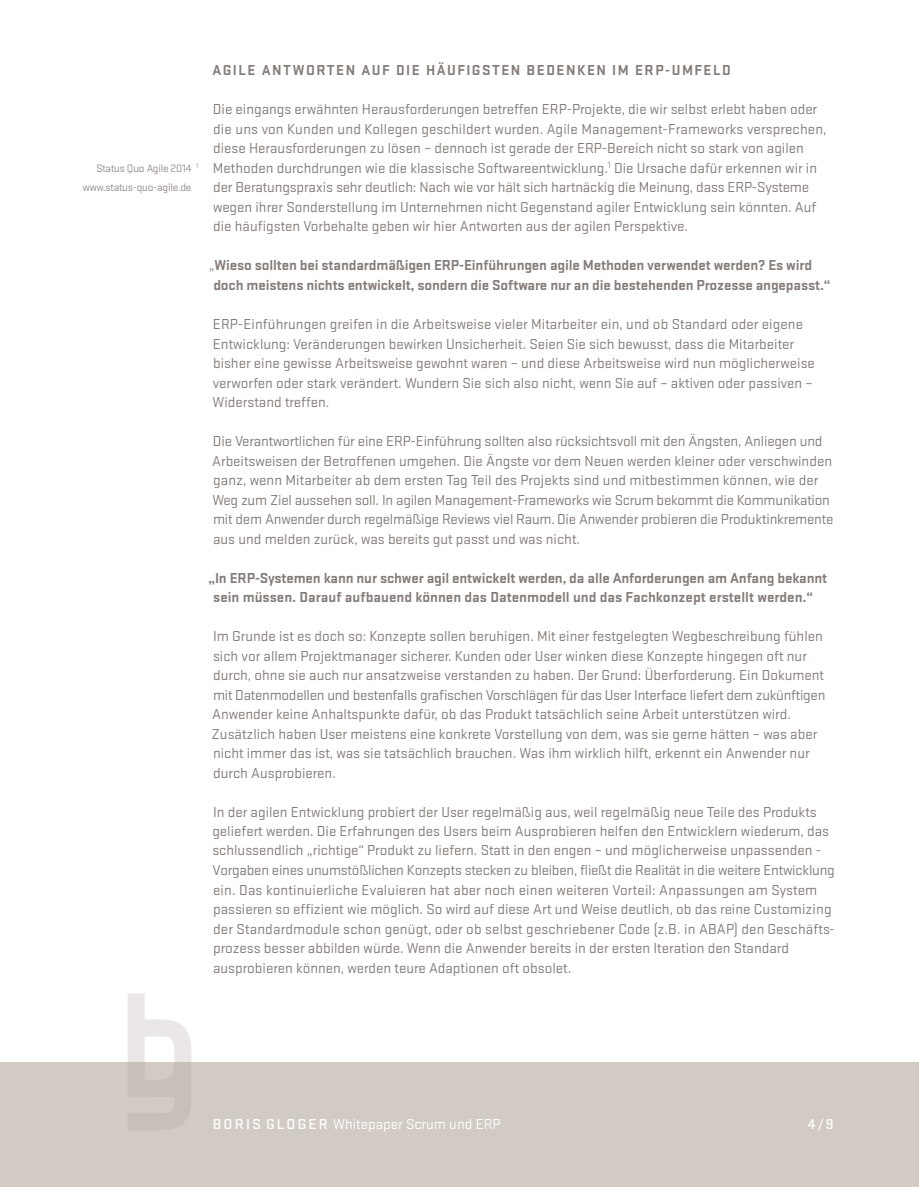
<style>
.page{position:relative;width:919px;height:1187px;background:#fff}
.page>*{position:absolute;margin:0;border:0;box-sizing:border-box;transform-origin:0 0}
.t1{font:15px/19.5px "Stratum 2";color:#847c78}
.t2{font:700 15px/19.5px "Stratum 2";letter-spacing:-.01em;color:#847c78}
.t3{font:700 15px "Stratum 2";letter-spacing:.1em;color:#847c78}
.t4{font:15px "Stratum 2";color:#fff}
.t5{font:500 15px "Stratum 2";color:#fff}
.t6{font:11.25px/19.5px "Stratum 2";letter-spacing:-.02em;color:#978f8a;text-align:right}
.t7{font:6.6px "Stratum 2";color:#978f8a}
.s1{font-weight:400}
.s2{font-weight:500}
</style>
<div class="page">
<div style="left:0;top:1062px;width:918px;height:124px;background:#d1cbc3"></div>
<svg style="left:128px;top:993px;width:63px;height:136px"></svg>
<p class="t6" style="left:83px;top:158px;width:110px">Status Quo Agile 2014 www.status-quo-agile.de</p>
<p class="t7" style="left:196px;top:161px;width:4px">1</p>
<p class="t3" style="left:212px;top:60px;width:520px">AGILE ANTWORTEN AUF DIE HÄUFIGSTEN BEDENKEN IM ERP-UMFELD</p>
<p class="t1" style="left:213px;top:99px;width:615px">Die eingangs erwähnten Herausforderungen betreffen ERP-Projekte, die wir selbst erlebt haben oder die uns von Kunden und Kollegen geschildert wurden. Agile Management-Frameworks versprechen, diese Herausforderungen zu lösen – dennoch ist gerade der ERP-Bereich nicht so stark von agilen Methoden durchdrungen wie die klassische Softwareentwicklung.<sup>1</sup> Die Ursache dafür erkennen wir in der Beratungspraxis sehr deutlich: Nach wie vor hält sich hartnäckig die Meinung, dass ERP-Systeme wegen ihrer Sonderstellung im Unternehmen nicht Gegenstand agiler Entwicklung sein könnten. Auf die häufigsten Vorbehalte geben wir hier Antworten aus der agilen Perspektive.</p>
<p class="t2" style="left:209px;top:255px;width:623px"><span class="s1">„</span>Wieso sollten bei standardmäßigen ERP-Einführungen agile Methoden verwendet werden? Es wird doch meistens nichts entwickelt, sondern die Software nur an die bestehenden Prozesse angepasst.“</p>
<p class="t1" style="left:212px;top:313px;width:603px">ERP-Einführungen greifen in die Arbeitsweise vieler Mitarbeiter ein, und ob Standard oder eigene Entwicklung: Veränderungen bewirken Unsicherheit. Seien Sie sich bewusst, dass die Mitarbeiter bisher eine gewisse Arbeitsweise gewohnt waren – und diese Arbeitsweise wird nun möglicherweise verworfen oder stark verändert. Wundern Sie sich also nicht, wenn Sie auf – aktiven oder passiven – Widerstand treffen.</p>
<p class="t1" style="left:212px;top:430px;width:622px">Die Verantwortlichen für eine ERP-Einführung sollten also rücksichtsvoll mit den Ängsten, Anliegen und Arbeitsweisen der Betroffenen umgehen. Die Ängste vor dem Neuen werden kleiner oder verschwinden ganz, wenn Mitarbeiter ab dem ersten Tag Teil des Projekts sind und mitbestimmen können, wie der Weg zum Ziel aussehen soll. In agilen Management-Frameworks wie Scrum bekommt die Kommunikation mit dem Anwender durch regelmäßige Reviews viel Raum. Die Anwender probieren die Produktinkremente aus und melden zurück, was bereits gut passt und was nicht.</p>
<p class="t2" style="left:213px;top:567px;width:615px;text-indent:-5px">„In ERP-Systemen kann nur schwer agil entwickelt werden, da alle Anforderungen am Anfang bekannt sein müssen. Darauf aufbauend können das Datenmodell und das Fachkonzept erstellt werden.“</p>
<p class="t1" style="left:211px;top:625px;width:615px">Im Grunde ist es doch so: Konzepte sollen beruhigen. Mit einer festgelegten Wegbeschreibung fühlen sich vor allem Projektmanager sicherer. Kunden oder User winken diese Konzepte hingegen oft nur durch, ohne sie auch nur ansatzweise verstanden zu haben. Der Grund: Überforderung. Ein Dokument mit Datenmodellen und bestenfalls grafischen Vorschlägen für das User Interface liefert dem zukünftigen Anwender keine Anhaltspunkte dafür, ob das Produkt tatsächlich seine Arbeit unterstützen wird.<br>Zusätzlich haben User meistens eine konkrete Vorstellung von dem, was sie gerne hätten – was aber nicht immer das ist, was sie tatsächlich brauchen. Was ihm wirklich hilft, erkennt ein Anwender nur durch Ausprobieren.</p>
<p class="t1" style="left:212px;top:801px;width:624px">In der agilen Entwicklung probiert der User regelmäßig aus, weil regelmäßig neue Teile des Produkts geliefert werden. Die Erfahrungen des Users beim Ausprobieren helfen den Entwicklern wiederum, das schlussendlich „richtige“ Produkt zu liefern. Statt in den engen – und möglicherweise unpassenden - Vorgaben eines unumstößlichen Konzepts stecken zu bleiben, fließt die Realität in die weitere Entwicklung ein. Das kontinuierliche Evaluieren hat aber noch einen weiteren Vorteil: Anpassungen am System passieren so effizient wie möglich. So wird auf diese Art und Weise deutlich, ob das reine Customizing der Standardmodule schon genügt, oder ob selbst geschriebener Code (z.B. in ABAP) den Geschäfts&shy;prozess besser abbilden würde. Wenn die Anwender bereits in der ersten Iteration den Standard ausprobieren können, werden teure Adaptionen oft obsolet.</p>
<p class="t4" style="left:213px;top:1114px;width:289px"><span class="s2">BORIS GLOGER</span> Whitepaper Scrum und ERP</p>
<p class="t5" style="left:807px;top:1114px;width:28px">4/9</p>
</div>
